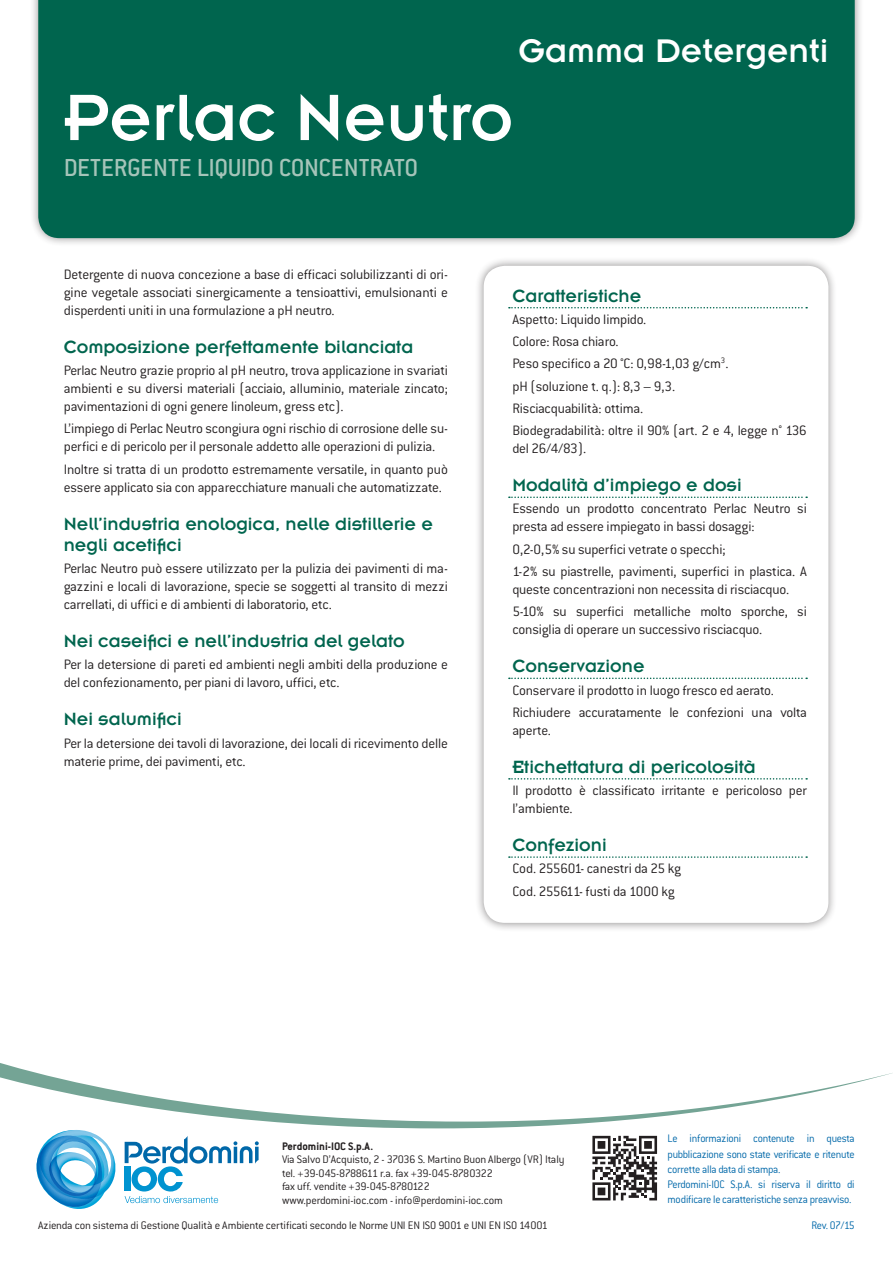
<style>
.page{position:relative;width:893px;height:1263px;background:#fff}
.page>*{position:absolute;margin:0;border:0;box-sizing:border-box;transform-origin:0 0}
._1_NOME_PRODOTTO{font:72px "Insignia";color:#fff}
._0{font:36px "Insignia";color:#fff}
._2_SOTTOTITOLO{font:500 27px "Conduit ITC";letter-spacing:-.015em;color:#a5c4b9}
._5_H4{font:19.5px/21px "Insignia A";color:#00654e}
._6_H4{font:19.5px "Insignia A";color:#00654e}
._4_testo{font:300 15px/18px "Conduit ITC";letter-spacing:-.015em;color:#231f20}
._7_testo{font:300 15px/18px "Conduit ITC";letter-spacing:-.015em;color:#231f20}
.pié_pagina{font:300 12px "Conduit ITC";letter-spacing:-.015em;color:#231f20}
.pié_pagina_DX{font:300 12px/15.1px "Conduit ITC";letter-spacing:-.02em;color:#0068a9;text-align:justify;scale:.95 1}
.pié_pagina-2{font:300 12px "Conduit ITC";letter-spacing:-.035em;color:#231f20}
.pié_pagina-3{font:700 12px "Conduit ITC";color:#231f20}
._8_REV{font:300 12px "Conduit ITC";letter-spacing:-.05em;color:#0068a9;scale:.95 1}
</style>
<div class="page">
<div style="left:29px;top:0;width:835px;height:247px;background:#231f20;opacity:.5"></div>
<div style="left:38px;top:0;width:817px;height:238px;background:#00654e"></div>
<div style="left:475px;top:257px;width:363px;height:675px;background:#231f20;opacity:.5"></div>
<div style="left:484px;top:266px;width:344px;height:657px;background:#fff;border-radius:21px"></div>
<svg style="left:509px;top:307px;width:298px;height:1px"></svg>
<svg style="left:509px;top:496px;width:298px;height:2px"></svg>
<svg style="left:509px;top:677px;width:298px;height:2px"></svg>
<svg style="left:509px;top:778px;width:298px;height:1px"></svg>
<svg style="left:509px;top:856px;width:298px;height:2px"></svg>
<svg style="left:0;top:872px;width:892px;height:256px"></svg>
<svg style="left:32px;top:1125px;width:227px;height:84px"></svg>
<svg style="left:592px;top:1135px;width:66px;height:66px"></svg>
<svg style="left:592px;top:1136px;width:65px;height:64px"></svg>
<p class="_0" style="left:519px;top:32px;width:311px">Gamma Detergenti</p>
<p class="_1_NOME_PRODOTTO" style="left:64px;top:81px;width:451px">Perlac Neutro</p>
<p class="_2_SOTTOTITOLO" style="left:64px;top:152px;width:356px">DETERGENTE LIQUIDO CONCENTRATO</p>
<p class="_4_testo" style="left:64px;top:265px;width:386px;text-align:justify">Detergente di nuova concezione a base di efficaci solubilizzanti di ori&shy;gine vegetale associati sinergicamente a tensioattivi, emulsionanti e disperdenti uniti in una formulazione a pH neutro.</p>
<p class="_5_H4" style="left:64px;top:336px;width:351px">Composizione perfettamente bilanciata</p>
<p class="_4_testo" style="left:64px;top:362px;width:386px;text-align:justify">Perlac Neutro grazie proprio al pH neutro, trova applicazione in svariati ambienti e su diversi materiali (acciaio, alluminio, materiale zincato; pavimentazioni di ogni genere linoleum, gress etc).</p>
<p class="_4_testo" style="left:64px;top:420px;width:386px">L’impiego di Perlac Neutro scongiura ogni rischio di corrosione delle su&shy;perfici e di pericolo per il personale addetto alle operazioni di pulizia.</p>
<p class="_4_testo" style="left:64px;top:460px;width:386px">Inoltre si tratta di un prodotto estremamente versatile, in quanto può essere applicato sia con apparecchiature manuali che automatizzate.</p>
<p class="_5_H4" style="left:64px;top:513px;width:371px">Nell’industria enologica, nelle distillerie e negli acetifici</p>
<p class="_4_testo" style="left:64px;top:559px;width:386px;text-align:justify">Perlac Neutro può essere utilizzato per la pulizia dei pavimenti di ma&shy;gazzini e locali di lavorazione, specie se soggetti al transito di mezzi carrellati, di uffici e di ambienti di laboratorio, etc.</p>
<p class="_5_H4" style="left:64px;top:630px;width:342px">Nei caseifici e nell’industria del gelato</p>
<p class="_4_testo" style="left:64px;top:656px;width:386px">Per la detersione di pareti ed ambienti negli ambiti della produzione e del confezionamento, per piani di lavoro, uffici, etc.</p>
<p class="_5_H4" style="left:64px;top:709px;width:119px">Nei salumifici</p>
<p class="_4_testo" style="left:64px;top:734px;width:386px">Per la detersione dei tavoli di lavorazione, dei locali di ricevimento delle materie prime, dei pavimenti, etc.</p>
<p class="_6_H4" style="left:512px;top:286px;width:130px">Caratteristiche</p>
<p class="_7_testo" style="left:512px;top:310px;width:135px">Aspetto: Liquido limpido.</p>
<p class="_7_testo" style="left:512px;top:332px;width:108px">Colore: Rosa chiaro.</p>
<p class="_7_testo" style="left:512px;top:355px;width:218px">Peso specifico a 20 °C: 0,98-1,03 g/cm<sup>3</sup>.</p>
<p class="_7_testo" style="left:512px;top:377px;width:164px">pH (soluzione t. q.): 8,3 – 9,3.</p>
<p class="_7_testo" style="left:512px;top:399px;width:132px">Risciacquabilità: ottima.</p>
<p class="_7_testo" style="left:512px;top:422px;width:296px">Biodegradabilità: oltre il 90% (art. 2 e 4, legge n° 136 del 26/4/83).</p>
<p class="_6_H4" style="left:512px;top:475px;width:231px">Modalità d’impiego e dosi</p>
<p class="_7_testo" style="left:512px;top:500px;width:296px">Essendo un prodotto concentrato Perlac Neutro si presta ad essere impiegato in bassi dosaggi:</p>
<p class="_7_testo" style="left:512px;top:540px;width:215px">0,2-0,5% su superfici vetrate o specchi;</p>
<p class="_7_testo" style="left:512px;top:562px;width:296px">1-2% su piastrelle, pavimenti, superfici in plastica. A queste concentrazioni non necessita di risciacquo.</p>
<p class="_7_testo" style="left:512px;top:603px;width:296px">5-10% su superfici metalliche molto sporche, si consiglia di operare un successivo risciacquo.</p>
<p class="_6_H4" style="left:512px;top:656px;width:134px">Conservazione</p>
<p class="_7_testo" style="left:512px;top:681px;width:263px">Conservare il prodotto in luogo fresco ed aerato.</p>
<p class="_7_testo" style="left:512px;top:703px;width:296px">Richiudere accuratamente le confezioni una volta aperte.</p>
<p class="_6_H4" style="left:512px;top:757px;width:245px">Etichettatura di pericolosità</p>
<p class="_7_testo" style="left:512px;top:781px;width:296px">Il prodotto è classificato irritante e pericoloso per l’ambiente.</p>
<p class="_6_H4" style="left:512px;top:835px;width:96px">Confezioni</p>
<p class="_7_testo" style="left:512px;top:860px;width:170px">Cod. 255601- canestri da 25 kg</p>
<p class="_7_testo" style="left:512px;top:882px;width:164px">Cod. 255611- fusti da 1000 kg</p>
<p class="pié_pagina-3" style="left:282px;top:1139px;width:93px">Perdomini-IOC S.p.A.</p>
<p class="pié_pagina" style="left:282px;top:1153px;width:284px">Via Salvo D’Acquisto, 2 - 37036 S. Martino Buon Albergo (VR) Italy</p>
<p class="pié_pagina-2" style="left:282px;top:1167px;width:212px">tel. +39-045-8788611 r.a. fax +39-045-8780322</p>
<p class="pié_pagina" style="left:282px;top:1180px;width:149px">fax uff. vendite +39-045-8780122</p>
<p class="pié_pagina" style="left:282px;top:1194px;width:222px">www.perdomini-ioc.com - info@perdomini-ioc.com</p>
<p class="pié_pagina" style="left:38px;top:1219px;width:511px">Azienda con sistema di Gestione Qualità e Ambiente certificati secondo le Norme UNI EN ISO 9001 e UNI EN ISO 14001</p>
<p class="pié_pagina_DX" style="left:668px;top:1131px;width:198px">Le informazioni contenute in questa pubblicazione sono state verificate e ritenute corrette alla data di stampa.</p>
<p class="pié_pagina_DX" style="left:668px;top:1176px;width:198px">Perdomini-IOC S.p.A. si riserva il diritto di modificare le caratteristiche senza preavviso.</p>
<p class="_8_REV" style="left:811px;top:1219px;width:47px">Rev. 07/15</p>
</div>
